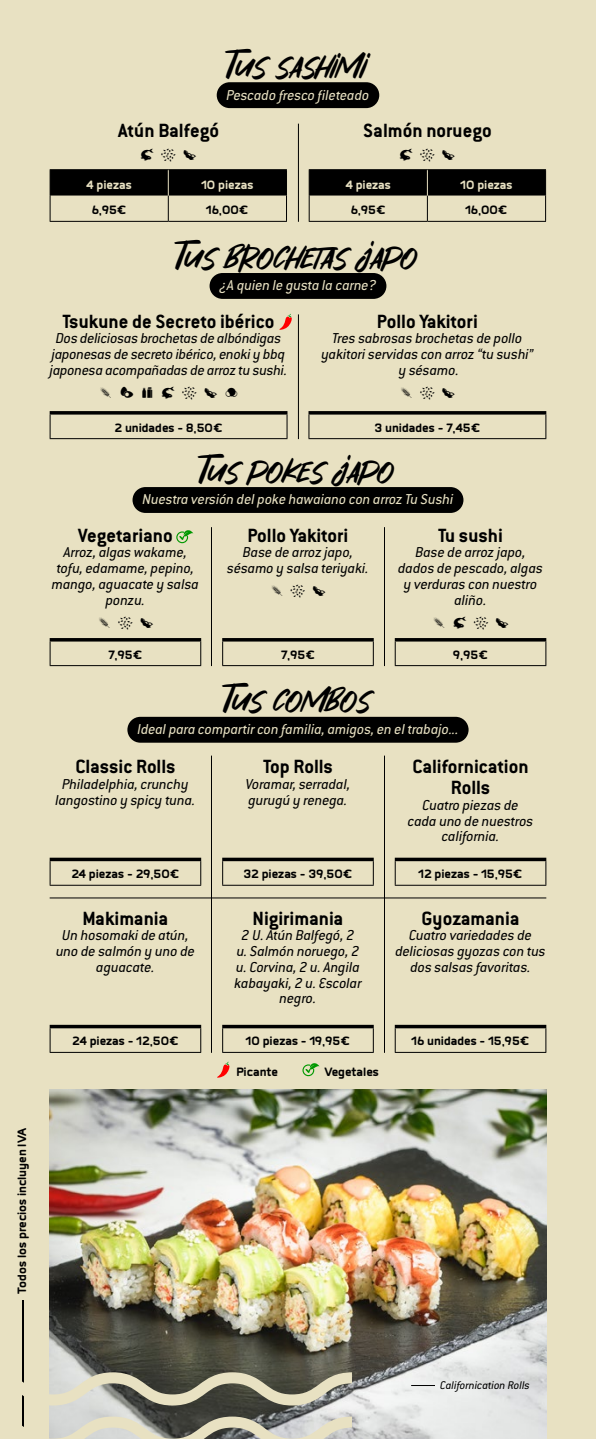
<style>
.page{position:relative;width:596px;height:1439px;background:#fff}
.page>*{position:absolute;margin:0;border:0;box-sizing:border-box;transform-origin:0 0}
.t1{font:35px "Masker Area";color:#000}
.t2{font:22.75px "Allergen Solid";letter-spacing:-.05em;color:#000}
.t3{font:700 21px/21px "Conduit ITC Std";color:#000;text-align:center}
.t4{font:italic 15.75px/15.8px "Conduit ITC";color:#000;text-align:center}
.t5{font:15.75px "Labrador B Extrabold";color:#000}
.t6{font:italic 15.75px "Conduit ITC";color:#e8e1c2}
.t7{font:15.75px "Labrador B Extrabold";color:#e8e1c2}
.t8{font:italic 12.25px "Conduit ITC";color:#000}
</style>
<div class="page">
<div style="left:0;top:0;width:595px;height:1439px;background:#e8e1c2"></div>
<hr style="left:22px;top:1300px;width:1px;height:139px;background:#000">
<img style="left:50px;top:1089px;width:496px;height:350px">
<svg style="left:22px;top:1372px;width:330px;height:33px"></svg>
<svg style="left:22px;top:1416px;width:330px;height:23px"></svg>
<div style="left:216px;top:82px;width:163px;height:26px;background:#000;border-radius:13px"></div>
<hr style="left:308px;top:221px;width:119px;height:1px;background:#000">
<hr style="left:427px;top:221px;width:118px;height:1px;background:#000">
<hr style="left:308px;top:169px;width:119px;height:1px;background:#000">
<hr style="left:427px;top:169px;width:118px;height:1px;background:#000">
<svg style="left:308px;top:170px;width:238px;height:51px"></svg>
<hr style="left:50px;top:221px;width:118px;height:1px;background:#000">
<hr style="left:168px;top:221px;width:119px;height:1px;background:#000">
<hr style="left:50px;top:169px;width:118px;height:1px;background:#000">
<hr style="left:168px;top:169px;width:119px;height:1px;background:#000">
<svg style="left:50px;top:170px;width:237px;height:51px"></svg>
<div style="left:209px;top:273px;width:177px;height:26px;background:#000;border-radius:13px"></div>
<hr style="left:308px;top:411px;width:238px;height:3px;background:#000">
<svg style="left:308px;top:414px;width:1px;height:24px"></svg>
<svg style="left:545px;top:414px;width:1px;height:24px"></svg>
<hr style="left:308px;top:438px;width:238px;height:1px;background:#000">
<hr style="left:50px;top:411px;width:237px;height:3px;background:#000">
<svg style="left:50px;top:414px;width:1px;height:24px"></svg>
<svg style="left:286px;top:414px;width:1px;height:24px"></svg>
<hr style="left:50px;top:438px;width:237px;height:1px;background:#000">
<div style="left:132px;top:487px;width:331px;height:26px;background:#000;border-radius:13px"></div>
<hr style="left:394px;top:638px;width:152px;height:3px;background:#000">
<svg style="left:394px;top:641px;width:1px;height:24px"></svg>
<svg style="left:545px;top:641px;width:1px;height:24px"></svg>
<hr style="left:394px;top:665px;width:152px;height:1px;background:#000">
<hr style="left:222px;top:638px;width:151px;height:3px;background:#000">
<svg style="left:222px;top:641px;width:1px;height:24px"></svg>
<svg style="left:372px;top:641px;width:1px;height:24px"></svg>
<hr style="left:222px;top:665px;width:151px;height:1px;background:#000">
<hr style="left:50px;top:638px;width:151px;height:3px;background:#000">
<svg style="left:50px;top:641px;width:1px;height:24px"></svg>
<svg style="left:200px;top:641px;width:1px;height:24px"></svg>
<hr style="left:50px;top:665px;width:151px;height:1px;background:#000">
<div style="left:127px;top:717px;width:341px;height:25px;background:#000;border-radius:13px"></div>
<svg style="left:394px;top:857px;width:152px;height:4px"></svg>
<svg style="left:394px;top:861px;width:1px;height:24px"></svg>
<svg style="left:545px;top:861px;width:1px;height:24px"></svg>
<hr style="left:394px;top:885px;width:152px;height:1px;background:#000">
<svg style="left:222px;top:857px;width:151px;height:4px"></svg>
<svg style="left:222px;top:861px;width:1px;height:24px"></svg>
<svg style="left:372px;top:861px;width:1px;height:24px"></svg>
<hr style="left:222px;top:885px;width:151px;height:1px;background:#000">
<svg style="left:50px;top:857px;width:151px;height:4px"></svg>
<svg style="left:50px;top:861px;width:1px;height:24px"></svg>
<svg style="left:200px;top:861px;width:1px;height:24px"></svg>
<hr style="left:50px;top:885px;width:151px;height:1px;background:#000">
<hr style="left:394px;top:1025px;width:152px;height:3px;background:#000">
<svg style="left:394px;top:1028px;width:1px;height:24px"></svg>
<svg style="left:545px;top:1028px;width:1px;height:24px"></svg>
<hr style="left:394px;top:1052px;width:152px;height:1px;background:#000">
<hr style="left:222px;top:1025px;width:151px;height:3px;background:#000">
<svg style="left:222px;top:1028px;width:1px;height:24px"></svg>
<svg style="left:372px;top:1028px;width:1px;height:24px"></svg>
<hr style="left:222px;top:1052px;width:151px;height:1px;background:#000">
<hr style="left:50px;top:1025px;width:151px;height:3px;background:#000">
<svg style="left:50px;top:1028px;width:1px;height:24px"></svg>
<svg style="left:200px;top:1028px;width:1px;height:24px"></svg>
<hr style="left:50px;top:1052px;width:151px;height:1px;background:#000">
<svg style="left:411px;top:1385px;width:23px;height:1px"></svg>
<svg style="left:279px;top:314px;width:13px;height:16px"></svg>
<svg style="left:176px;top:530px;width:17px;height:13px"></svg>
<svg style="left:217px;top:1061px;width:12px;height:17px"></svg>
<svg style="left:302px;top:1063px;width:17px;height:13px"></svg>
<hr style="left:298px;top:124px;width:1px;height:98px;background:#000">
<hr style="left:298px;top:314px;width:1px;height:125px;background:#000">
<hr style="left:384px;top:527px;width:1px;height:139px;background:#000">
<hr style="left:384px;top:755px;width:1px;height:298px;background:#000">
<hr style="left:50px;top:897px;width:496px;height:1px;background:#000">
<hr style="left:211px;top:527px;width:1px;height:139px;background:#000">
<hr style="left:211px;top:755px;width:1px;height:298px;background:#000">
<h1 class="t1" style="left:228px;top:49px;width:140px">Tus sashimi</h1>
<p class="t6" style="left:226px;top:85px;width:144px">Pescado fresco fileteado</p>
<h3 class="t3" style="left:118px;top:119px;width:102px">Atún Balfegó</h3>
<h2 class="t2" style="left:136px;top:141px;width:65px">OMN</h2>
<p class="t7" style="left:87px;top:176px;width:47px">4 piezas</p>
<p class="t7" style="left:201px;top:176px;width:54px">10 piezas</p>
<p class="t5" style="left:92px;top:202px;width:36px">6,95€</p>
<p class="t5" style="left:206px;top:202px;width:44px">16,00€</p>
<h3 class="t3" style="left:363px;top:119px;width:130px">Salmón noruego</h3>
<h2 class="t2" style="left:395px;top:141px;width:65px">OMN</h2>
<p class="t7" style="left:345px;top:176px;width:47px">4 piezas</p>
<p class="t7" style="left:460px;top:176px;width:54px">10 piezas</p>
<p class="t5" style="left:350px;top:202px;width:36px">6,95€</p>
<p class="t5" style="left:465px;top:202px;width:44px">16,00€</p>
<h1 class="t1" style="left:178px;top:239px;width:242px">Tus brochetas japo</h1>
<p class="t6" style="left:219px;top:276px;width:158px">¿A quien le gusta la carne?</p>
<h3 class="t3" style="left:62px;top:310px;width:213px">Tsukune de Secreto ibérico</h3>
<p class="t4" style="left:50px;top:330px;width:239px">Dos deliciosas brochetas de albóndigas japonesas de secreto ibérico, enoki y bbq japonesa acompañadas de arroz tu sushi.</p>
<h2 class="t2" style="left:95px;top:379px;width:149px">BAIOMNQ</h2>
<h3 class="t3" style="left:377px;top:310px;width:102px">Pollo Yakitori</h3>
<p class="t4" style="left:321px;top:330px;width:213px">Tres sabrosas brochetas de pollo yakitori servidas con arroz “tu sushi” y sésamo.</p>
<h2 class="t2" style="left:395px;top:379px;width:65px">BMN</h2>
<p class="t5" style="left:114px;top:419px;width:109px">2 unidades - 8,50€</p>
<p class="t5" style="left:374px;top:419px;width:107px">3 unidades - 7,45€</p>
<h1 class="t1" style="left:201px;top:453px;width:195px">Tus pokes japo</h1>
<p class="t6" style="left:142px;top:490px;width:312px">Nuestra versión del poke hawaiano con arroz Tu Sushi</p>
<h3 class="t3" style="left:78px;top:524px;width:96px">Vegetariano</h3>
<p class="t4" style="left:52px;top:544px;width:148px">Arroz, algas wakame, tofu, edamame, pepino, mango, aguacate y salsa ponzu.</p>
<h2 class="t2" style="left:93px;top:608px;width:65px">BMN</h2>
<h3 class="t3" style="left:247px;top:524px;width:102px">Pollo Yakitori</h3>
<p class="t4" style="left:227px;top:544px;width:143px">Base de arroz japo, sésamo y salsa teriyaki.</p>
<h2 class="t2" style="left:266px;top:577px;width:65px">BMN</h2>
<h3 class="t3" style="left:438px;top:524px;width:66px">Tu sushi</h3>
<p class="t4" style="left:398px;top:544px;width:146px">Base de arroz japo, dados de pescado, algas y verduras con nuestro aliño.</p>
<h2 class="t2" style="left:428px;top:608px;width:86px">BOMN</h2>
<p class="t5" style="left:108px;top:646px;width:35px">7,95€</p>
<p class="t5" style="left:281px;top:646px;width:35px">7,95€</p>
<p class="t5" style="left:453px;top:646px;width:36px">9,95€</p>
<h1 class="t1" style="left:225px;top:683px;width:147px">Tus combos</h1>
<p class="t6" style="left:137px;top:720px;width:322px">Ideal para compartir con familia, amigos, en el trabajo...</p>
<h3 class="t3" style="left:75px;top:755px;width:102px">Classic Rolls</h3>
<p class="t4" style="left:55px;top:775px;width:141px">Philadelphia, crunchy langostino y spicy tuna.</p>
<h3 class="t3" style="left:412px;top:755px;width:118px">Californication<br>Rolls</h3>
<p class="t4" style="left:407px;top:796px;width:127px">Cuatro piezas de cada uno de nuestros california.</p>
<h3 class="t3" style="left:263px;top:755px;width:71px">Top Rolls</h3>
<p class="t4" style="left:245px;top:775px;width:106px;text-align:left">Voramar, serradal, gurugú y renega.</p>
<p class="t5" style="left:71px;top:866px;width:110px">24 piezas - 29,50€</p>
<p class="t5" style="left:243px;top:866px;width:110px">32 piezas - 39,50€</p>
<p class="t5" style="left:418px;top:866px;width:105px">12 piezas - 15,95€</p>
<h3 class="t3" style="left:82px;top:907px;width:87px">Makimania</h3>
<p class="t4" style="left:56px;top:927px;width:140px">Un hosomaki de atún, uno de salmón y uno de aguacate.</p>
<h3 class="t3" style="left:252px;top:907px;width:92px">Nigirimania</h3>
<p class="t4" style="left:234px;top:927px;width:129px">2 U. Atún Balfegó, 2 u. Salmón noruego, 2 u. Corvina, 2 u. Angila kabayaki, 2 u. Escolar negro.</p>
<h3 class="t3" style="left:421px;top:907px;width:99px">Gyozamania</h3>
<p class="t4" style="left:395px;top:927px;width:152px">Cuatro variedades de deliciosas gyozas con tus dos salsas favoritas.</p>
<p class="t5" style="left:72px;top:1033px;width:108px">24 piezas - 12,50€</p>
<p class="t5" style="left:246px;top:1033px;width:105px">10 piezas - 19,95€</p>
<p class="t5" style="left:411px;top:1033px;width:119px">16 unidades - 15,95€</p>
<p class="t5" style="left:236px;top:1063px;width:43px">Picante</p>
<p class="t5" style="left:324px;top:1063px;width:56px">Vegetales</p>
<p class="t5" style="left:14px;top:1293px;width:167px;rotate:-90deg">Todos los precios incluyen IVA</p>
<p class="t8" style="left:440px;top:1378px;width:91px">Californication Rolls</p>
</div>
